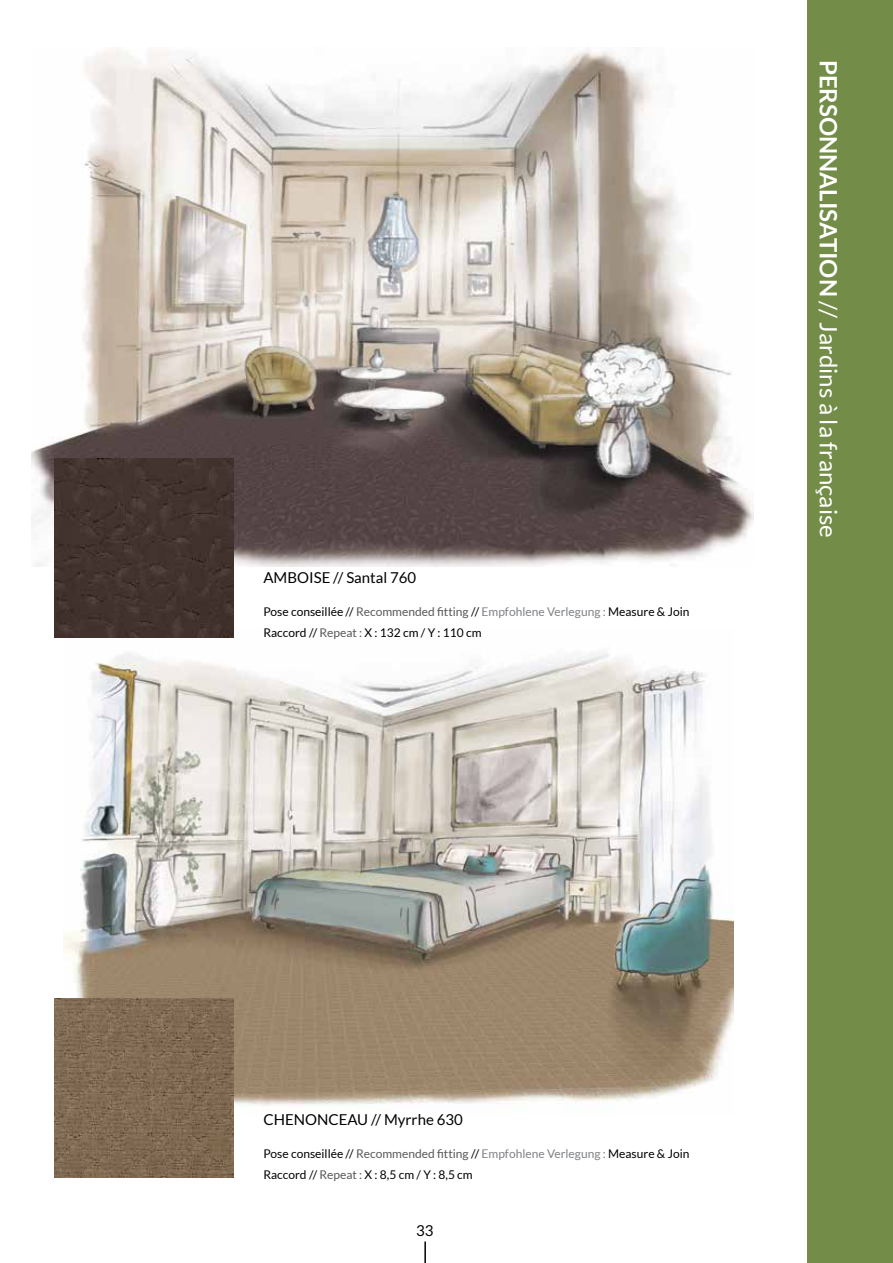
<style>
.page{position:relative;width:893px;height:1263px;background:#fff}
.page>*{position:absolute;margin:0;border:0;box-sizing:border-box;transform-origin:0 0}
.t1{font:24px "Lato";color:#fff}
.t2{font:15px "Lato";color:#000}
.t3{font:12px/21px "Lato";color:#000}
.s1{color:#58595b}
.s2{color:#808285}
.s3{font-weight:700}
</style>
<div class="page">
<div style="left:808px;top:0;width:85px;height:1263px;background:#738c48"></div>
<hr style="left:424px;top:1241px;width:2px;height:22px;background:#000">
<img style="left:63px;top:653px;width:670px;height:452px">
<img style="left:31px;top:48px;width:723px;height:519px">
<img style="left:54px;top:458px;width:180px;height:180px">
<img style="left:54px;top:998px;width:180px;height:180px">
<p class="t2" style="left:263px;top:569px;width:154px">AMBOISE // Santal 760</p>
<p class="t3" style="left:263px;top:601px;width:427px">Pose conseillée // <span class="s1">Recommended fitting</span> // <span class="s2">Empfohlene Verlegung :</span> Measure &amp; Join<br>Raccord // <span class="s1">Repeat :</span> X : 132 cm / Y : 110 cm</p>
<h1 class="t1" style="left:842px;top:60px;width:480px;rotate:90deg"><span class="s3">PERSONNALISATION</span> // Jardins à la française</h1>
<p class="t2" style="left:263px;top:1111px;width:201px">CHENONCEAU // Myrrhe 630</p>
<p class="t3" style="left:263px;top:1143px;width:427px">Pose conseillée // <span class="s1">Recommended fitting</span> // <span class="s2">Empfohlene Verlegung :</span> Measure &amp; Join<br>Raccord // <span class="s1">Repeat :</span> X : 8,5 cm / Y : 8,5 cm</p>
<p class="t2" style="left:416px;top:1222px;width:19px">33</p>
</div>
